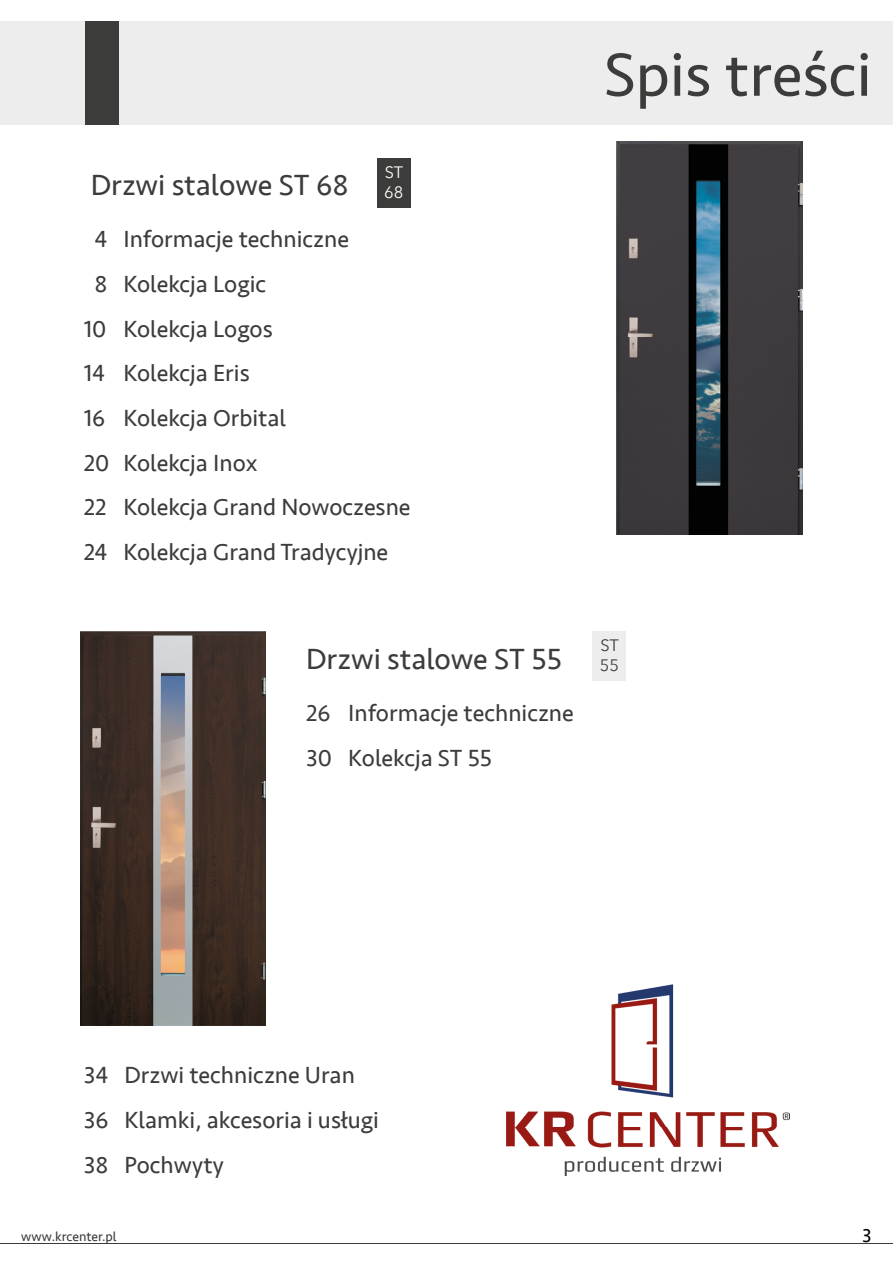
<style>
.page{position:relative;width:893px;height:1263px;background:#fff}
.page>*{position:absolute;margin:0;border:0;box-sizing:border-box;transform-origin:0 0}
.t1{font:63px "Seravek";color:#3c3c3b}
.t2{font:30px "Seravek";color:#3c3c3b}
.t3{font:24px/44.7px "Seravek";color:#3c3c3b}
.t4{font:19.5px "Seravek";color:#000}
.t5{font:16.5px "Avenir Next";color:#3c3c3b}
.t6{font:16.5px "Avenir Next";color:#fff}
.t7{font:13.5px "Seravek";color:#3c3c3b}
.s1{font-family:"Avenir Next";font-size:16.5px;color:#fff}
</style>
<div class="page">
<hr style="left:0;top:1243px;width:893px;height:1px;background:#3c3c3b">
<img style="left:80px;top:631px;width:186px;height:394px">
<div style="left:0;top:21px;width:893px;height:104px;background:#ededed"></div>
<div style="left:377px;top:158px;width:33px;height:50px;background:#3c3c3b"></div>
<div style="left:593px;top:631px;width:33px;height:50px;background:#ededed"></div>
<div style="left:85px;top:21px;width:33px;height:104px;background:#3c3c3b"></div>
<img style="left:617px;top:141px;width:185px;height:394px">
<img style="left:507px;top:985px;width:282px;height:190px">
<p class="t6" style="left:385px;top:158px;width:20px">ST</p>
<p class="t2" style="left:91px;top:162px;width:314px">Drzwi stalowe ST 68 <span class="s1">68</span></p>
<p class="t3" style="left:94px;top:217px;width:256px">4 Informacje techniczne</p>
<p class="t3" style="left:94px;top:262px;width:15px">8</p>
<p class="t3" style="left:84px;top:306px;width:24px">10</p>
<p class="t3" style="left:84px;top:351px;width:23px">14</p>
<p class="t3" style="left:84px;top:395px;width:23px">16</p>
<p class="t3" style="left:84px;top:440px;width:27px">20</p>
<p class="t3" style="left:84px;top:485px;width:24px">22</p>
<p class="t3" style="left:84px;top:529px;width:25px">24</p>
<p class="t3" style="left:123px;top:262px;width:289px">Kolekcja Logic<br>Kolekcja Logos<br>Kolekcja Eris<br>Kolekcja Orbital<br>Kolekcja Inox<br>Kolekcja Grand Nowoczesne<br>Kolekcja Grand Tradycyjne</p>
<h1 class="t1" style="left:604px;top:26px;width:269px">Spis treści</h1>
<p class="t2" style="left:306px;top:636px;width:257px">Drzwi stalowe ST 55</p>
<p class="t3" style="left:306px;top:690px;width:269px">26 Informacje techniczne<br>30 Kolekcja ST 55</p>
<p class="t5" style="left:600px;top:632px;width:20px">ST</p>
<p class="t5" style="left:600px;top:652px;width:21px">55</p>
<p class="t3" style="left:84px;top:1053px;width:273px">34 Drzwi techniczne Uran</p>
<p class="t3" style="left:84px;top:1097px;width:297px">36 Klamki, akcesoria i usługi</p>
<p class="t3" style="left:84px;top:1142px;width:141px">38 Pochwyty</p>
<p class="t7" style="left:21px;top:1226px;width:97px">www.krcenter.pl</p>
<p class="t4" style="left:862px;top:1220px;width:11px">3</p>
</div>
